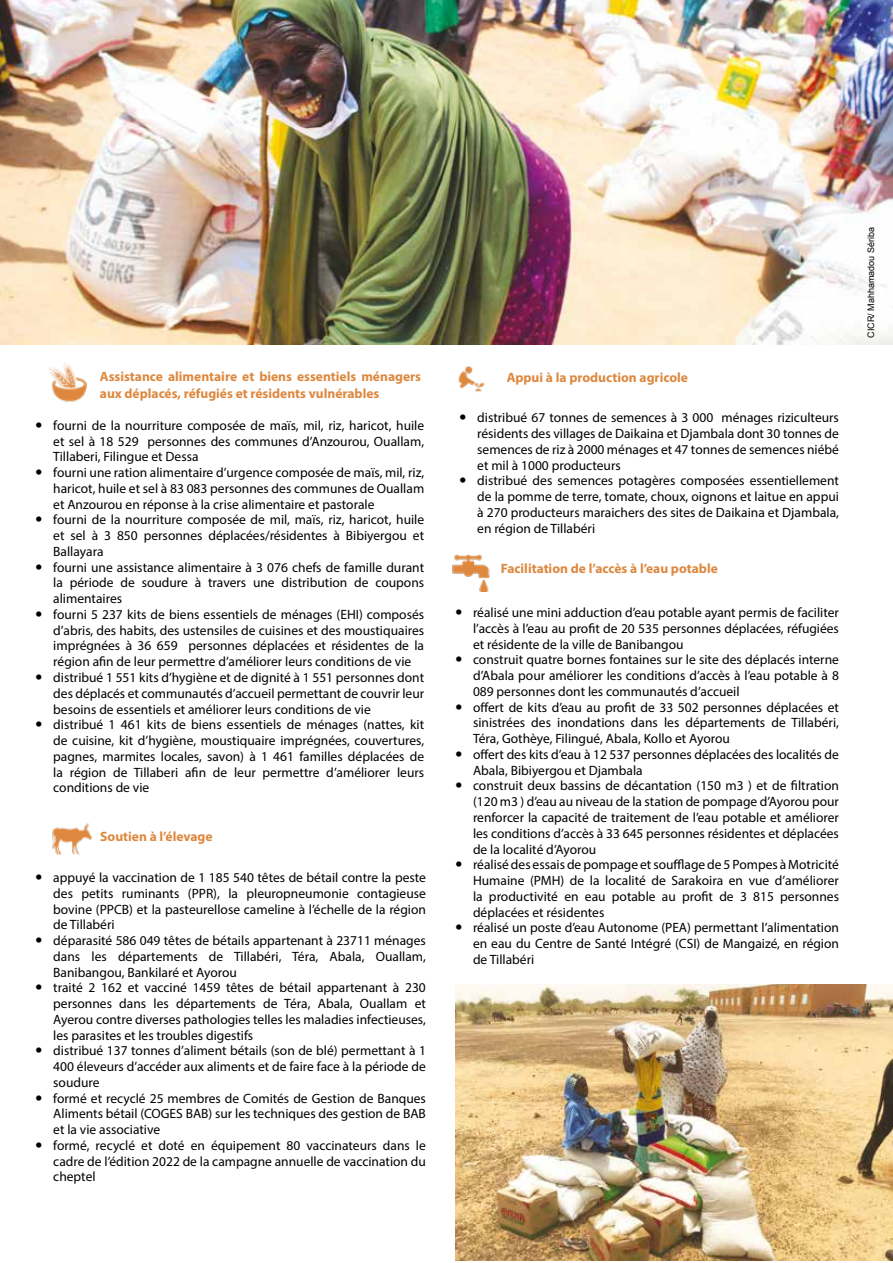
<style>
.page{position:relative;width:893px;height:1263px;background:#fff}
.page>*{position:absolute;margin:0;border:0;box-sizing:border-box;transform-origin:0 0}
.t1{font:13.5px/15.8px "Myriad Pro";color:#000}
.t2{font:700 13.5px/16.5px "Myriad Pro";color:#dd883e}
.t3{font:9px "Arial";color:#000}
</style>
<div class="page">
<img style="left:52px;top:823px;width:40px;height:32px">
<img style="left:0;top:0;width:893px;height:344px">
<img style="left:49px;top:362px;width:38px;height:40px">
<img style="left:452px;top:554px;width:39px;height:38px">
<img style="left:458px;top:365px;width:27px;height:27px">
<img style="left:455px;top:984px;width:438px;height:276px">
<p class="t2" style="left:100px;top:368px;width:323px">Assistance alimentaire et biens essentiels ménagers aux déplacés, réfugiés et résidents vulnérables</p>
<p class="t1" style="left:53px;top:417px;width:372px">fourni de la nourriture composée de maïs, mil, riz, haricot, huile et sel à 18 529 personnes des communes d’Anzourou, Ouallam, Tillaberi, Filingue et Dessa<br>fourni une ration alimentaire d’urgence composée de maïs, mil, riz, haricot, huile et sel à 83 083 personnes des communes de Ouallam et Anzourou en réponse à la crise alimentaire et pastorale<br>fourni de la nourriture composée de mil, maïs, riz, haricot, huile et sel à 3 850 personnes déplacées/résidentes à Bibiyergou et Ballayara<br>fourni une assistance alimentaire à 3 076 chefs de famille durant la période de soudure à travers une distribution de coupons alimentaires<br>fourni 5 237 kits de biens essentiels de ménages (EHI) composés d’abris, des habits, des ustensiles de cuisines et des moustiquaires imprégnées à 36 659 personnes déplacées et résidentes de la région afin de leur permettre d’améliorer leurs conditions de vie distribué 1 551 kits d’hygiène et de dignité à 1 551 personnes dont des déplacés et communautés d’accueil permettant de couvrir leur besoins de essentiels et améliorer leurs conditions de vie distribué 1 461 kits de biens essentiels de ménages (nattes, kit de cuisine, kit d’hygiène, moustiquaire imprégnées, couvertures, pagnes, marmites locales, savon) à 1 461 familles déplacées de la région de Tillaberi afin de leur permettre d’améliorer leurs conditions de vie</p>
<p class="t2" style="left:100px;top:827px;width:114px">Soutien à l’élevage</p>
<p class="t1" style="left:53px;top:869px;width:374px">appuyé la vaccination de 1 185 540 têtes de bétail contre la peste des petits ruminants (PPR), la pleuropneumonie contagieuse bovine (PPCB) et la pasteurellose cameline à l’échelle de la région de Tillabéri<br>déparasité 586 049 têtes de bétails appartenant à 23711 ménages dans les départements de Tillabéri, Téra, Abala, Ouallam, Banibangou, Bankilaré et Ayorou<br>traité 2 162 et vacciné 1459 têtes de bétail appartenant à 230 personnes dans les départements de Téra, Abala, Ouallam et Ayerou contre diverses pathologies telles les maladies infectieuses, les parasites et les troubles digestifs<br>distribué 137 tonnes d’aliment bétails (son de blé) permettant à 1<br>400 éleveurs d’accéder aux aliments et de faire face à la période de soudure<br>formé et recyclé 25 membres de Comités de Gestion de Banques Aliments bétail (COGES BAB) sur les techniques des gestion de BAB et la vie associative<br>formé, recyclé et doté en équipement 80 vaccinateurs dans le cadre de l’édition 2022 de la campagne annuelle de vaccination du cheptel</p>
<p class="t2" style="left:507px;top:369px;width:183px">Appui à la production agricole</p>
<p class="t1" style="left:477px;top:410px;width:363px">distribué 67 tonnes de semences à 3 000 ménages riziculteurs résidents des villages de Daikaina et Djambala dont 30 tonnes de semences de riz à 2000 ménages et 47 tonnes de semences niébé et mil à 1000 producteurs<br>distribué des semences potagères composées essentiellement de la pomme de terre, tomate, choux, oignons et laitue en appui à 270 producteurs maraichers des sites de Daikaina et Djambala, en région de Tillabéri</p>
<p class="t2" style="left:501px;top:559px;width:219px">Facilitation de l’accès à l’eau potable</p>
<p class="t1" style="left:473px;top:604px;width:367px">réalisé une mini adduction d’eau potable ayant permis de faciliter l’accès à l’eau au profit de 20 535 personnes déplacées, réfugiées et résidente de la ville de Banibangou<br>construit quatre bornes fontaines sur le site des déplacés interne d’Abala pour améliorer les conditions d’accès à l’eau potable à 8<br>089 personnes dont les communautés d’accueil<br>offert de kits d’eau au profit de 33 502 personnes déplacées et sinistrées des inondations dans les départements de Tillabéri, Téra, Gothèye, Filingué, Abala, Kollo et Ayorou<br>offert des kits d’eau à 12 537 personnes déplacées des localités de Abala, Bibiyergou et Djambala<br>construit deux bassins de décantation (150 m3 ) et de filtration (120 m3 ) d’eau au niveau de la station de pompage d’Ayorou pour renforcer la capacité de traitement de l’eau potable et améliorer les conditions d’accès à 33 645 personnes résidentes et déplacées de la localité d’Ayorou<br>réalisé des essais de pompage et soufflage de 5 Pompes à Motricité Humaine (PMH) de la localité de Sarakoira en vue d’améliorer la productivité en eau potable au profit de 3 815 personnes déplacées et résidentes<br>réalisé un poste d’eau Autonome (PEA) permettant l’alimentation en eau du Centre de Santé Intégré (CSI) de Mangaizé, en région de Tillabéri</p>
<p class="t3" style="left:865px;top:338px;width:112px;rotate:-90deg">CICR/ Mahhamadou Sériba</p>
</div>
